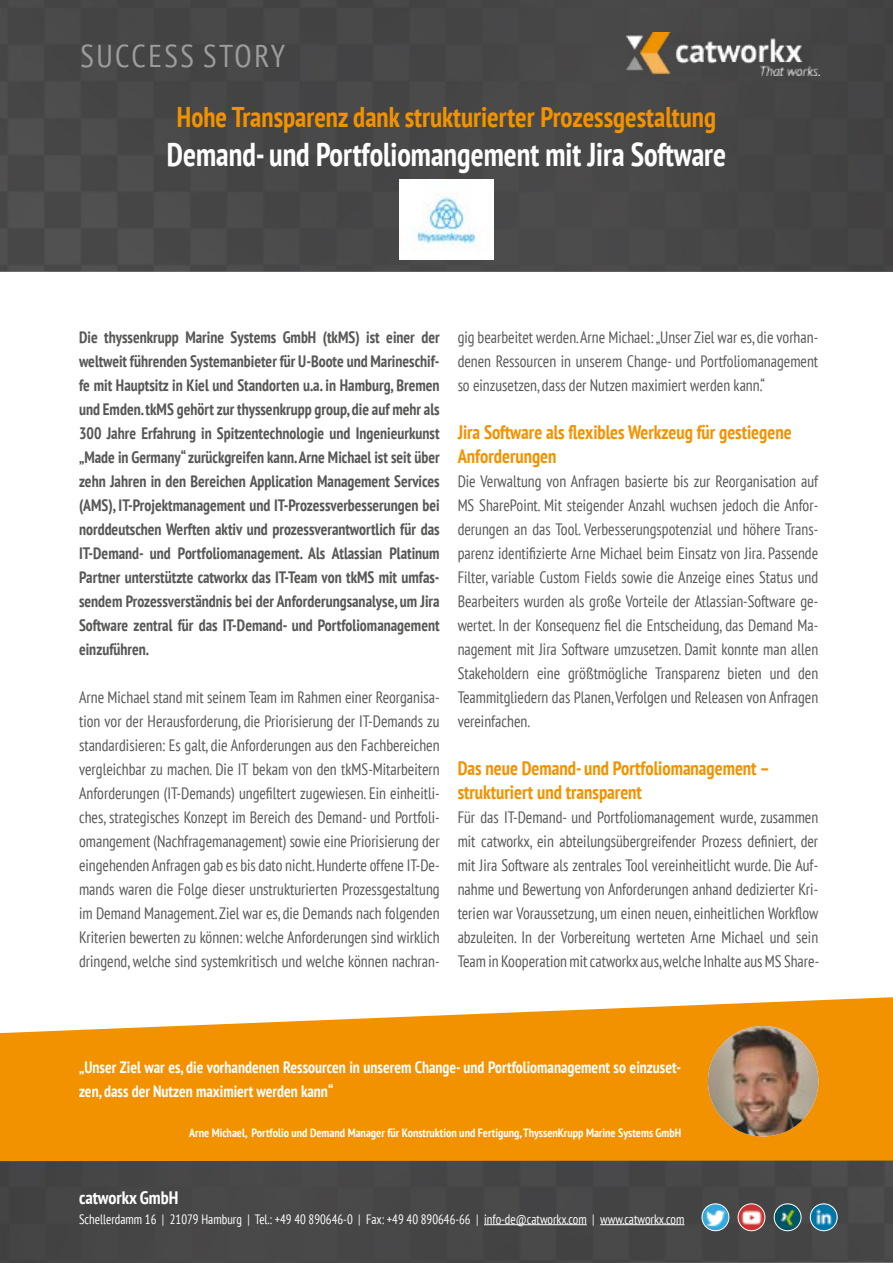
<style>
.page{position:relative;width:893px;height:1263px;background:#fff}
.page>*{position:absolute;margin:0;border:0;box-sizing:border-box;transform-origin:0 0}
.t1{font:700 condensed 33px "PT Sans";color:#fff;scale:.92 1}
.t2{font:condensed 31.5px "PT Sans";letter-spacing:.08em;color:#9d9d9c}
.t3{font:700 condensed 28.5px "PT Sans";color:#f39200;scale:.95 1}
.t4{font:700 condensed 19.5px/24px "PT Sans";color:#f39200;scale:.95 1}
.t5{font:700 condensed 18px "PT Sans";color:#fff}
.t6{font:condensed 16.5px/24px "PT Sans";color:#575756;text-align:justify;scale:.95 1}
.t7{font:700 condensed 16.5px/24px "PT Sans";color:#575756;text-align:justify;scale:.95 1}
.t8{font:700 condensed 16.5px/24px "PT Sans";color:#fff;scale:.95 1}
.t9{font:condensed 13.5px "PT Sans";color:#fff;scale:.95 1}
.t10{font:700 condensed 12px "PT Sans";color:#fff}
</style>
<div class="page">
<svg style="left:0;top:997px;width:893px;height:163px;background:#f49f1e"></svg>
<div style="left:0;top:1160px;width:893px;height:103px;background:#474747"></div>
<img style="left:708px;top:1026px;width:110px;height:110px;border-radius:55px">
<hr style="left:484px;top:1224px;width:103px;height:1px;background:#fff">
<hr style="left:600px;top:1224px;width:84px;height:1px;background:#fff">
<img style="left:702px;top:1204px;width:27px;height:27px;border-radius:13px">
<div style="left:702px;top:1203px;width:27px;height:28px;border:1px solid #fff;border-radius:50%"></div>
<img style="left:738px;top:1204px;width:27px;height:27px;border-radius:13px">
<div style="left:738px;top:1203px;width:27px;height:28px;border:1px solid #fff;border-radius:50%"></div>
<img style="left:774px;top:1204px;width:27px;height:27px;border-radius:13px">
<div style="left:774px;top:1203px;width:27px;height:28px;border:1px solid #fff;border-radius:50%"></div>
<img style="left:810px;top:1204px;width:27px;height:27px;border-radius:13px">
<div style="left:810px;top:1203px;width:28px;height:28px;border:1px solid #fff;border-radius:50%"></div>
<div style="left:0;top:0;width:893px;height:272px;background:#474747"></div>
<img style="left:627px;top:33px;width:192px;height:42px">
<img style="left:399px;top:179px;width:95px;height:81px">
<h2 class="t2" style="left:80px;top:36px;width:206px">SUCCESS STORY</h2>
<h3 class="t3" style="left:177px;top:98px;width:569px">Hohe Transparenz dank strukturierter Prozessgestaltung</h3>
<h1 class="t1" style="left:167px;top:133px;width:609px">Demand- und Portfoliomangement mit Jira Software</h1>
<p class="t7" style="left:79px;top:325px;width:381px">Die thyssenkrupp Marine Systems GmbH (tkMS) ist einer der weltweit führenden Systemanbieter für U-Boote und Marineschif&shy;fe mit Hauptsitz in Kiel und Standorten u.a. in Hamburg, Bremen und Emden. tkMS gehört zur thyssenkrupp group, die auf mehr als 300 Jahre Erfahrung in Spitzentechnologie und Ingenieurkunst „Made in Germany“ zurückgreifen kann. Arne Michael ist seit über zehn Jahren in den Bereichen Application Management Services (AMS), IT-Projektmanagement und IT-Prozessverbesserungen bei norddeutschen Werften aktiv und prozessverantwortlich für das IT-Demand- und Portfoliomanagement. Als Atlassian Platinum Partner unterstützte catworkx das IT-Team von tkMS mit umfas&shy;sendem Prozessverständnis bei der Anforderungsanalyse, um Jira Software zentral für das IT-Demand- und Portfoliomanagement einzuführen.</p>
<p class="t6" style="left:79px;top:685px;width:381px">Arne Michael stand mit seinem Team im Rahmen einer Reorganisa&shy;tion vor der Herausforderung, die Priorisierung der IT-Demands zu standardisieren: Es galt, die Anforderungen aus den Fachbereichen vergleichbar zu machen. Die IT bekam von den tkMS-Mitarbeitern Anforderungen (IT-Demands) ungefiltert zugewiesen. Ein einheitli&shy;ches, strategisches Konzept im Bereich des Demand- und Portfoli&shy;omangement (Nachfragemanagement) sowie eine Priorisierung der eingehenden Anfragen gab es bis dato nicht. Hunderte offene IT-De&shy;mands waren die Folge dieser unstrukturierten Prozessgestaltung im Demand Management. Ziel war es, die Demands nach folgenden Kriterien bewerten zu können: welche Anforderungen sind wirklich dringend, welche sind systemkritisch und welche können nachran-</p>
<p class="t6" style="left:458px;top:325px;width:381px">gig bearbeitet werden. Arne Michael: „Unser Ziel war es, die vorhan&shy;denen Ressourcen in unserem Change- und Portfoliomanagement so einzusetzen, dass der Nutzen maximiert werden kann.“</p>
<p class="t4" style="left:458px;top:420px;width:353px">Jira Software als flexibles Werkzeug für gestiegene<br>Anforderungen</p>
<p class="t6" style="left:458px;top:469px;width:381px">Die Verwaltung von Anfragen basierte bis zur Reorganisation auf MS SharePoint. Mit steigender Anzahl wuchsen jedoch die Anfor&shy;derungen an das Tool. Verbesserungspotenzial und höhere Trans&shy;parenz identifizierte Arne Michael beim Einsatz von Jira. Passende Filter, variable Custom Fields sowie die Anzeige eines Status und Bearbeiters wurden als große Vorteile der Atlassian-Software ge&shy;wertet. In der Konsequenz fiel die Entscheidung, das Demand Ma&shy;nagement mit Jira Software umzusetzen. Damit konnte man allen Stakeholdern eine größtmögliche Transparenz bieten und den Teammitgliedern das Planen, Verfolgen und Releasen von Anfragen vereinfachen.</p>
<p class="t4" style="left:458px;top:756px;width:330px">Das neue Demand- und Portfoliomanagement – strukturiert und transparent</p>
<p class="t6" style="left:458px;top:805px;width:382px">Für das IT-Demand- und Portfoliomanagement wurde, zusammen mit catworkx, ein abteilungsübergreifender Prozess definiert, der mit Jira Software als zentrales Tool vereinheitlicht wurde. Die Auf&shy;nahme und Bewertung von Anforderungen anhand dedizierter Kri&shy;terien war Voraussetzung, um einen neuen, einheitlichen Workflow abzuleiten. In der Vorbereitung werteten Arne Michael und sein Team in Kooperation mit catworkx aus, welche Inhalte aus MS Share-</p>
<p class="t8" style="left:79px;top:1055px;width:635px">„Unser Ziel war es, die vorhandenen Ressourcen in unserem Change- und Portfoliomanagement so einzuset&shy;zen, dass der Nutzen maximiert werden kann“</p>
<p class="t10" style="left:189px;top:1125px;width:493px">Arne Michael, Portfolio und Demand Manager für Konstruktion und Fertigung, ThyssenKrupp Marine Systems GmbH</p>
<p class="t5" style="left:79px;top:1186px;width:101px">catworkx GmbH</p>
<p class="t9" style="left:79px;top:1210px;width:639px">Schellerdamm 16 | 21079 Hamburg | Tel.: +49 40 890646-0 | Fax: +49 40 890646-66 | info-de@catworkx.com | www.catworkx.com</p>
</div>
